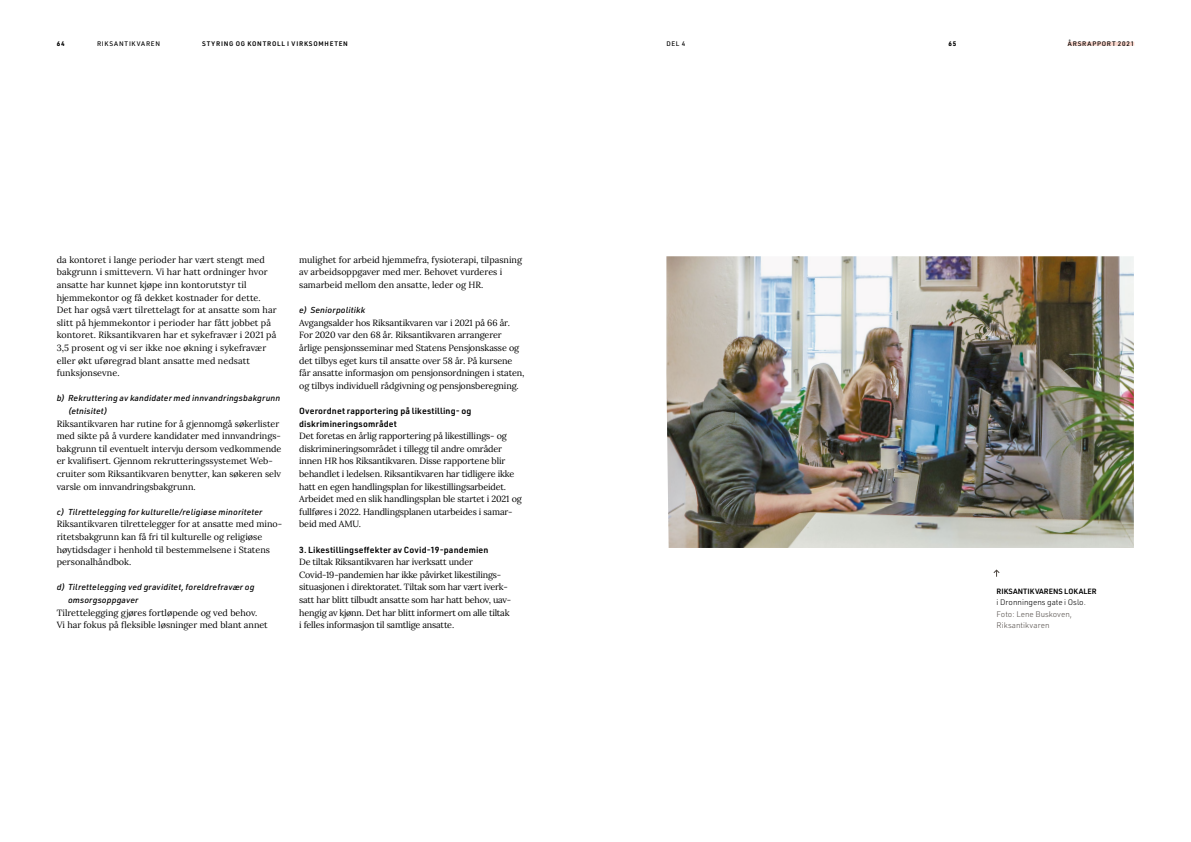
<style>
.page{position:relative;width:1191px;height:842px;background:#fff}
.page>*{position:absolute;margin:0;border:0;box-sizing:border-box;transform-origin:0 0}
.t1{font:9px/12.6px "Lora";letter-spacing:-.005em;color:#000}
.t2{font:600 8.7px/12.6px "URWDIN";letter-spacing:.015em;color:#000}
.t3{font:italic 500 8.5px/12.6px "URWDIN";letter-spacing:.015em;color:#000}
.t4{font:300 8px/11.5px "URWDIN";color:#57514d}
.t5{font:300 8px "URWDIN";color:#000}
.t6{font:600 7.5px "URWDIN";color:#000}
.t7{font:500 6.5px "URWDIN";letter-spacing:.125em;color:#000}
.t8{font:600 6.5px "URWDIN";letter-spacing:.115em;color:#000}
.t9{font:700 6.5px "URWDIN";color:#000}
</style>
<div class="page">
<hr style="left:1067px;top:42px;width:67px;height:4px;background:#fad7cd">
<img style="left:666px;top:256px;width:467px;height:292px">
<svg style="left:993px;top:569px;width:7px;height:8px"></svg>
<p class="t9" style="left:57px;top:39px;width:9px">64</p>
<p class="t7" style="left:97px;top:39px;width:65px">RIKSANTIKVAREN</p>
<p class="t8" style="left:202px;top:39px;width:147px">STYRING OG KONTROLL I VIRKSOMHETEN</p>
<p class="t7" style="left:666px;top:39px;width:20px">DEL 4</p>
<p class="t9" style="left:948px;top:39px;width:9px">65</p>
<p class="t7" style="left:1067px;top:39px;width:68px">ÅRSRAPPORT 2021</p>
<p class="t1" style="left:57px;top:253px;width:221px">da kontoret i lange perioder har vært stengt med bakgrunn i smittevern. Vi har hatt ordninger hvor ansatte har kunnet kjøpe inn kontorutstyr til hjemmekontor og få dekket kostnader for dette.<br>Det har også vært tilrettelagt for at ansatte som har slitt på hjemmekontor i perioder har fått jobbet på kontoret. Riksantikvaren har et sykefravær i 2021 på 3,5 prosent og vi ser ikke noe økning i sykefravær eller økt uføregrad blant ansatte med nedsatt funksjonsevne.</p>
<p class="t3" style="left:68px;top:392px;width:214px;text-indent:-11px">b) Rekruttering av kandidater med innvandringsbakgrunn (etnisitet)</p>
<p class="t1" style="left:57px;top:417px;width:226px">Riksantikvaren har rutine for å gjennomgå søkerlister med sikte på å vurdere kandidater med innvandrings&shy;bakgrunn til eventuelt intervju dersom vedkommende er kvalifisert. Gjennom rekrutteringssystemet Web&shy;cruiter som Riksantikvaren benytter, kan søkeren selv varsle om innvandringsbakgrunn.</p>
<p class="t3" style="left:57px;top:505px;width:207px">c) Tilrettelegging for kulturelle/religiøse minoriteter</p>
<p class="t1" style="left:57px;top:517px;width:227px">Riksantikvaren tilrettelegger for at ansatte med mino&shy;ritetsbakgrunn kan få fri til kulturelle og religiøse høytidsdager i henhold til bestemmelsene i Statens personalhåndbok.</p>
<p class="t3" style="left:68px;top:581px;width:188px;text-indent:-11px">d) Tilrettelegging ved graviditet, foreldrefravær og omsorgsoppgaver</p>
<p class="t1" style="left:57px;top:606px;width:213px">Tilrettelegging gjøres fortløpende og ved behov.<br>Vi har fokus på fleksible løsninger med blant annet</p>
<p class="t1" style="left:299px;top:253px;width:224px">mulighet for arbeid hjemmefra, fysioterapi, tilpasning av arbeidsoppgaver med mer. Behovet vurderes i samarbeid mellom den ansatte, leder og HR.</p>
<p class="t3" style="left:299px;top:304px;width:68px">e) Seniorpolitikk</p>
<p class="t1" style="left:299px;top:316px;width:227px">Avgangsalder hos Riksantikvaren var i 2021 på 66 år.<br>For 2020 var den 68 år. Riksantikvaren arrangerer årlige pensjonsseminar med Statens Pensjonskasse og det tilbys eget kurs til ansatte over 58 år. På kursene får ansatte informasjon om pensjonsordningen i staten, og tilbys individuell rådgivning og pensjonsberegning.</p>
<p class="t2" style="left:299px;top:404px;width:174px">Overordnet rapportering på likestilling- og diskrimineringsområdet</p>
<p class="t1" style="left:299px;top:429px;width:224px">Det foretas en årlig rapportering på likestillings- og diskrimineringsområdet i tillegg til andre områder innen HR hos Riksantikvaren. Disse rapportene blir behandlet i ledelsen. Riksantikvaren har tidligere ikke hatt en egen handlingsplan for likestillingsarbeidet.<br>Arbeidet med en slik handlingsplan ble startet i 2021 og fullføres i 2022. Handlingsplanen utarbeides i samar&shy;beid med AMU.</p>
<p class="t2" style="left:299px;top:543px;width:191px">3. Likestillingseffekter av Covid-19-pandemien</p>
<p class="t1" style="left:299px;top:555px;width:214px">De tiltak Riksantikvaren har iverksatt under Covid-19-pandemien har ikke påvirket likestilings&shy;situasjonen i direktoratet. Tiltak som har vært iverk&shy;satt har blitt tilbudt ansatte som har hatt behov, uav&shy;hengig av kjønn. Det har blitt informert om alle tiltak i felles informasjon til samtlige ansatte.</p>
<p class="t6" style="left:996px;top:586px;width:102px">RIKSANTIKVARENS LOKALER</p>
<p class="t5" style="left:996px;top:597px;width:91px">i Dronningens gate i Oslo.</p>
<p class="t4" style="left:996px;top:608px;width:77px">Foto: Lene Buskoven,<br>Riksantikvaren</p>
</div>
